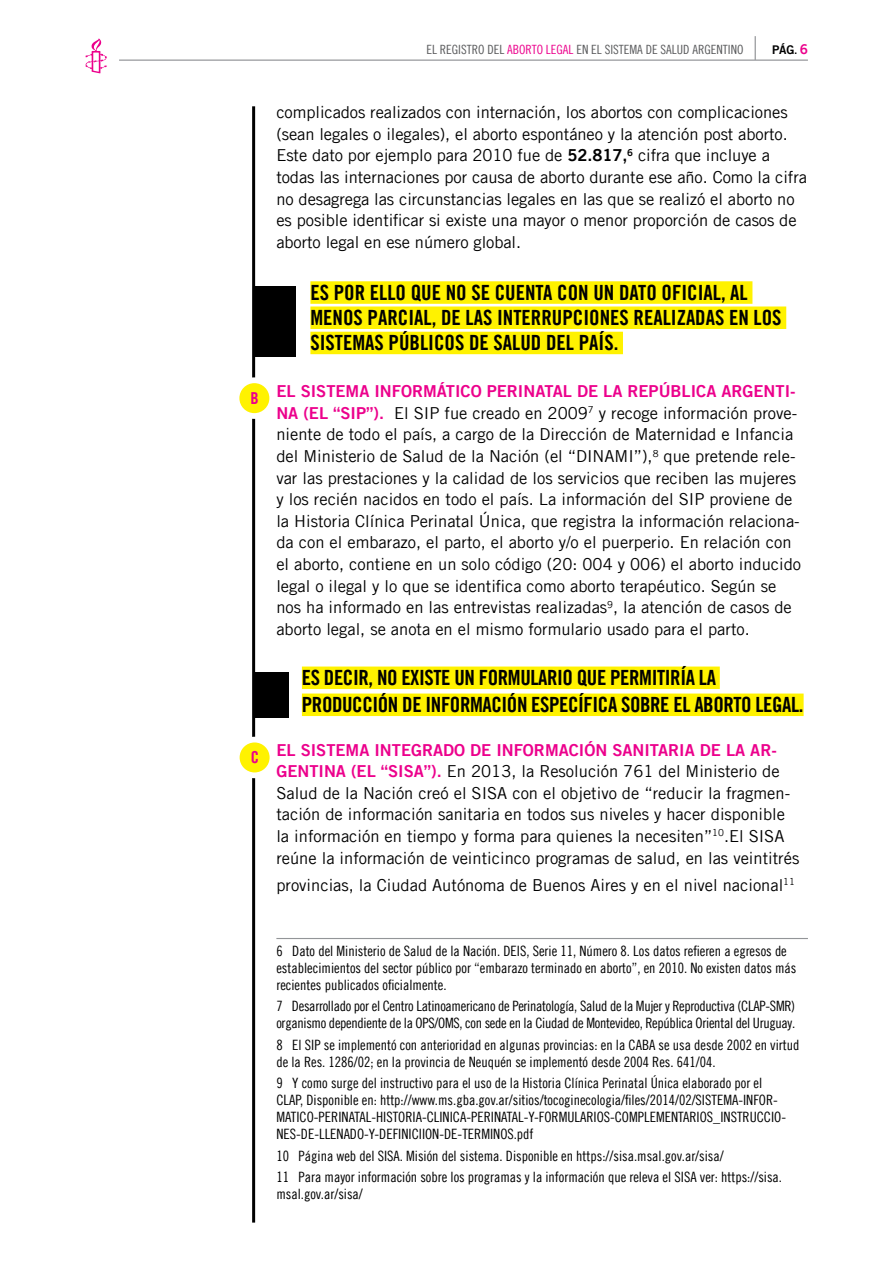
<style>
.page{position:relative;width:893px;height:1263px;background:#fff}
.page>*{position:absolute;margin:0;border:0;box-sizing:border-box;transform-origin:0 0}
.t1{font:21px/25.2px "Amnesty Trade Gothic Bd Cn 20";color:#000}
.t2{font:21px "Amnesty Trade Gothic Bd Cn 20";letter-spacing:-.02em;color:#000}
.t3{font:16.5px/21.6px "Amnesty Trade Gothic";color:#000}
.t4{font:16.5px "Amnesty Trade Gothic Bd 2";color:#ec008c}
.t5{font:16.5px "Amnesty Trade Gothic Bd Cn 20";color:#ec008c}
.t6{font:14.25px/17.1px "Amnesty Trade Gothic Cn 18";color:#000}
.t7{font:14.25px/17.1px "Amnesty Trade Gothic Cn 18";letter-spacing:-.02em;color:#000}
.t8{font:12.75px "Amnesty Trade Gothic Cn 18";color:#58595b}
.t9{font:12px "Amnesty Trade Gothic Bd 2";color:#000}
.s1{color:#ec008c}
.s2{font-family:"Amnesty Trade Gothic Bd Cn 20"}
.s3{font-size:13.5px;color:#ec008c}
.s4{font-family:"Amnesty Trade Gothic Bd 2"}
.s5{font-family:"Amnesty Trade Gothic Bd 2";color:#ec008c}
</style>
<div class="page">
<svg style="left:85px;top:38px;width:22px;height:35px"></svg>
<svg style="left:755px;top:36px;width:1px;height:24px"></svg>
<hr style="left:119px;top:60px;width:689px;height:1px;background:#939598">
<div style="left:310px;top:281px;width:442px;height:23px;background:#fff200"></div>
<div style="left:310px;top:306px;width:476px;height:23px;background:#fff200"></div>
<div style="left:310px;top:332px;width:313px;height:22px;background:#fff200"></div>
<div style="left:302px;top:666px;width:418px;height:23px;background:#fff200"></div>
<div style="left:302px;top:693px;width:502px;height:23px;background:#fff200"></div>
<hr style="left:276px;top:938px;width:532px;height:1px;background:#939598">
<hr style="left:252px;top:106px;width:3px;height:1116px;background:#000">
<div style="left:234px;top:377px;width:41px;height:42px;background:#fff;border-radius:50%"></div>
<div style="left:239px;top:383px;width:30px;height:30px;background:#fff200;border-radius:50%"></div>
<div style="left:234px;top:737px;width:41px;height:41px;background:#fff;border-radius:50%"></div>
<div style="left:240px;top:742px;width:30px;height:30px;background:#fff200;border-radius:50%"></div>
<div style="left:254px;top:286px;width:42px;height:70px;background:#000"></div>
<div style="left:254px;top:672px;width:35px;height:46px;background:#000"></div>
<p class="t8" style="left:426px;top:42px;width:318px">EL REGISTRO DEL <span class="s1">ABORTO LEGAL</span> EN EL SISTEMA DE SALUD ARGENTINO</p>
<p class="t9" style="left:772px;top:43px;width:37px">PáG<span class="s2">.</span> <span class="s3">6</span></p>
<p class="t5" style="left:250px;top:388px;width:10px">B</p>
<p class="t5" style="left:251px;top:747px;width:8px">C</p>
<p class="t3" style="left:276px;top:101px;width:532px">complicados realizados con internación, los abortos con complicaciones (sean legales o ilegales), el aborto espontáneo y la atención post aborto.<br>Este dato por ejemplo para 2010 fue de <span class="s4">52.817,</span><sup>6</sup> cifra que incluye a todas las internaciones por causa de aborto durante ese año. Como la cifra no desagrega las circunstancias legales en las que se realizó el aborto no es posible identificar si existe una mayor o menor proporción de casos de aborto legal en ese número global.</p>
<p class="t1" style="left:310px;top:280px;width:473px">ES POR ELLO QUE NO SE CUENTA CON UN DATO OFICIAL, AL<br>MENOS PARCIAL, DE LAS INTERRUPC IONES REALIZADAS EN LOS<br>SISTEMAS PÚ BLICOS DE SALUD DEL PAÍS.</p>
<p class="t4" style="left:276px;top:381px;width:521px">EL SISTEMA INFORMÁTICO PERINATAL DE LA REPÚBLICA ARGENTI-</p>
<p class="t3" style="left:276px;top:402px;width:526px"><span class="s5">NA (EL “SIP”).</span> El SIP fue creado en 2009<sup>7</sup> y recoge información prove&shy;niente de todo el país, a cargo de la Dirección de Maternidad e Infancia del Ministerio de Salud de la Nación (el “DINAMI”),<sup>8</sup> que pretende rele&shy;var las prestaciones y la calidad de los servicios que reciben las mujeres y los recién nacidos en todo el país. La información del SIP proviene de la Historia Clínica Perinatal Única, que registra la información relaciona&shy;da con el embarazo, el parto, el aborto y/o el puerperio. En relación con el aborto, contiene en un solo código (20: 004 y 006) el aborto inducido legal o ilegal y lo que se identifica como aborto terapéutico. Según se nos ha informado en las entrevistas realizadas<sup>9</sup>, la atención de casos de aborto legal, se anota en el mismo formulario usado para el parto.</p>
<p class="t1" style="left:302px;top:665px;width:126px">ESDECIR, NO EXISTE</p>
<p class="t1" style="left:454px;top:665px;width:44px">UN FORMULARIO</p>
<p class="t1" style="left:577px;top:665px;width:53px">QUE PERMITIR</p>
<p class="t1" style="left:680px;top:665px;width:28px">ÍA LA</p>
<p class="t1" style="left:302px;top:692px;width:21px">PRODU</p>
<p class="t1" style="left:352px;top:692px;width:109px">CCIÓN DE INFORMA</p>
<p class="t2" style="left:491px;top:692px;width:141px">CIÓN ESPECÍFICA SOBRE</p>
<p class="t1" style="left:673px;top:692px;width:32px">EL ABORTO</p>
<p class="t1" style="left:756px;top:692px;width:10px">LEGAL</p>
<p class="t1" style="left:799px;top:692px;width:6px">.</p>
<p class="t4" style="left:276px;top:739px;width:502px">EL SISTEMA INTEGRADO DE INFORMACIÓN SANITARIA DE LA AR-</p>
<p class="t3" style="left:276px;top:760px;width:524px"><span class="s5">GENTINA (EL “SISA”).</span> En 2013, la Resolución 761 del Ministerio de Salud de la Nación creó el SISA con el objetivo de “reducir la fragmen&shy;tación de información sanitaria en todos sus niveles y hacer disponible la información en tiempo y forma para quienes la necesiten”<sup>10</sup>.El SISA reúne la información de veinticinco programas de salud, en las veintitrés</p>
<p class="t3" style="left:276px;top:874px;width:520px">provincias, la Ciudad Autónoma de Buenos Aires y en el nivel nacional<sup>11</sup></p>
<p class="t6" style="left:276px;top:942px;width:521px">6 Dato del Ministerio de Salud de la Nación. DEIS, Serie 11, Número 8. Los datos refieren a egresos de establecimientos del sector público por “embarazo terminado en aborto”, en 2010. No existen datos más recientes publicados oficialmente.</p>
<p class="t7" style="left:276px;top:997px;width:520px">7 Desarrollado por el Centro Latinoamericano de Perinatología, Salud de la Mujer y Reproductiva (CLAP-SMR) organismo dependiente de la OPS/OMS, con sede en la Ciudad de Montevideo, República Oriental del Uruguay.</p>
<p class="t6" style="left:276px;top:1036px;width:525px">8 El SIP se implementó con anterioridad en algunas provincias: en la CABA se usa desde 2002 en virtud de la Res. 1286/02; en la provincia de Neuquén se implementó desde 2004 Res. 641/04.</p>
<p class="t6" style="left:276px;top:1074px;width:511px">9 Y como surge del instructivo para el uso de la Historia Clínica Perinatal Única elaborado por el CLAP, Disponible en: http://www.ms.gba.gov.ar/sitios/tocoginecologia/files/2014/02/SISTEMA-INFOR-MATICO-PERINATAL-HISTORIA-CLINICA-PERINATAL-Y-FORMULARIOS-COMPLEMENTARIOS_INSTRUCCIO-NES-DE-LLENADO-Y-DEFINICIION-DE-TERMINOS.pdf</p>
<p class="t6" style="left:276px;top:1145px;width:507px;line-height:21.3px">10 Página web del SISA. Misión del sistema. Disponible en https://sisa.msal.gov.ar/sisa/<br>11 Para mayor información sobre los programas y la información que releva el SISA ver: https://sisa.</p>
<p class="t6" style="left:276px;top:1185px;width:88px">msal.gov.ar/sisa/</p>
</div>
